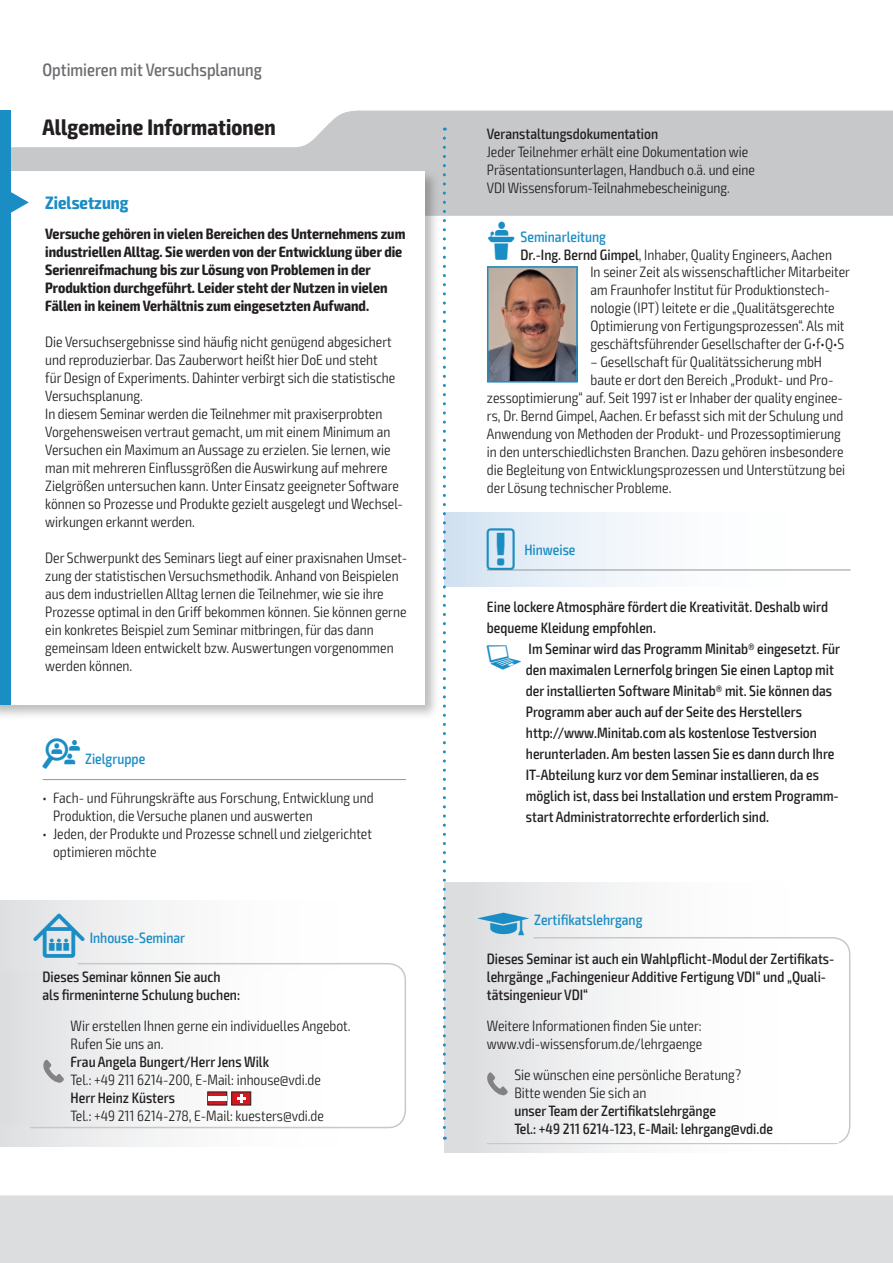
<style>
.page{position:relative;width:893px;height:1263px;background:#fff}
.page>*{position:absolute;margin:0;border:0;box-sizing:border-box;transform-origin:0 0}
.t1{font:700 condensed 22.5px "Exo 2";letter-spacing:.005em;color:#231f20}
.t2{font:500 condensed 18px "Exo 2";color:#6c6d70}
.t3{font:700 condensed 18px "Exo 2";color:#1a8dc4}
.t4{font:300 condensed 15px/18px "Exo 2";color:#231f20}
.t5{font:500 condensed 15px/21px "Exo 2";color:#231f20}
.t6{font:700 condensed 15px/18px "Exo 2";color:#231f20}
.t7{font:500 condensed 15px "Exo 2";color:#1a8dc4}
.t8{font:15px "VDI Iconset S4 A Regular";color:#1a8dc4}
.s1{font-family:"VDI Iconset S4 A Regular";font-weight:400;font-stretch:normal}
.s2{font-family:"VDI Iconset S4 A Regular";font-weight:400;font-stretch:normal;font-size:15.45px}
.s3{font-weight:500}
.s4{font-family:"VDI Iconset S4 A Regular";font-weight:400;font-stretch:normal;font-size:19.5px}
</style>
<div class="page">
<div style="left:0;top:1195px;width:893px;height:68px;background:#dcdddf"></div>
<svg style="left:11px;top:111px;width:881px;height:105px;fill:#c7c8ca"></svg>
<hr style="left:892px;top:111px;width:1px;height:105px;background:#1a8dc4">
<div style="left:0;top:111px;width:11px;height:63px;background:#1a8dc4"></div>
<hr style="left:43px;top:779px;width:363px;height:1px;background:#939598">
<div style="left:0;top:168px;width:440px;height:553px;background:#231f20;opacity:.3"></div>
<div style="left:0;top:171px;width:424px;height:534px;background:#fff"></div>
<div style="left:0;top:171px;width:11px;height:534px;background:#1a8dc4"></div>
<svg style="left:11px;top:192px;width:18px;height:21px"></svg>
<img style="left:490px;top:269px;width:85px;height:111px">
<div style="left:487px;top:266px;width:91px;height:117px;border:2px solid #1a8dc4"></div>
<div style="left:444px;top:512px;width:406px;height:74px;background:linear-gradient(to right,#d9e7f3,#fff)"></div>
<hr style="left:487px;top:570px;width:363px;height:1px;background:#939598">
<div style="left:444px;top:882px;width:406px;height:270px;background:linear-gradient(to right,#dfe0e2,#fff)"></div>
<svg style="left:486px;top:936px;width:365px;height:209px"></svg>
<div style="left:444px;top:942px;width:394px;height:201px;background:linear-gradient(to right,#dfe0e2,#fff)"></div>
<svg style="left:487px;top:1072px;width:21px;height:24px"></svg>
<div style="left:0;top:900px;width:406px;height:247px;background:linear-gradient(to right,#e4e5e7,#fff)"></div>
<svg style="left:29px;top:962px;width:377px;height:167px"></svg>
<div style="left:0;top:972px;width:383px;height:152px;background:linear-gradient(to right,#e2e3e5,#fff)"></div>
<svg style="left:207px;top:1091px;width:44px;height:14px"></svg>
<hr style="left:208px;top:1096px;width:19px;height:4px;background:#fff">
<svg style="left:43px;top:1060px;width:21px;height:23px"></svg>
<svg style="left:443px;top:138px;width:3px;height:1002px"></svg>
<p class="t2" style="left:43px;top:59px;width:221px">Optimieren mit Versuchsplanung</p>
<h1 class="t1" style="left:43px;top:113px;width:235px">Allgemeine Informationen</h1>
<p class="t5" style="left:487px;top:124px;width:173px">Veranstaltungsdokumentation</p>
<p class="t4" style="left:487px;top:143px;width:270px">Jeder Teilnehmer erhält eine Dokumentation wie<br>Präsentationsunterlagen, Handbuch o.ä. und eine<br>VDI Wissensforum-Teilnahmebescheinigung.</p>
<p class="t3" style="left:45px;top:192px;width:85px">Zielsetzung</p>
<p class="t6" style="left:45px;top:225px;width:362px">Versuche gehören in vielen Bereichen des Unternehmens zum industriellen Alltag. Sie werden von der Entwicklung über die Serienreifmachung bis zur Lösung von Problemen in der Produktion durchgeführt. Leider steht der Nutzen in vielen Fällen in keinem Verhältnis zum eingesetzten Aufwand.</p>
<p class="t4" style="left:45px;top:333px;width:359px">Die Versuchsergebnisse sind häufig nicht genügend abgesichert und reproduzierbar. Das Zauberwort heißt hier DoE und steht<br>für Design of Experiments. Dahinter verbirgt sich die statistische Versuchsplanung.<br>In diesem Seminar werden die Teilnehmer mit praxiserprobten Vorgehensweisen vertraut gemacht, um mit einem Minimum an Versuchen ein Maximum an Aussage zu erzielen. Sie lernen, wie man mit mehreren Einflussgrößen die Auswirkung auf mehrere Zielgrößen untersuchen kann. Unter Einsatz geeigneter Software können so Prozesse und Produkte gezielt ausgelegt und Wechsel&shy;wirkungen erkannt werden.</p>
<p class="t4" style="left:45px;top:549px;width:364px">Der Schwerpunkt des Seminars liegt auf einer praxisnahen Umset&shy;zung der statistischen Versuchsmethodik. Anhand von Beispielen aus dem industriellen Alltag lernen die Teilnehmer, wie sie ihre Prozesse optimal in den Griff bekommen können. Sie können gerne ein konkretes Beispiel zum Seminar mitbringen, für das dann gemeinsam Ideen entwickelt bzw. Auswertungen vorgenommen werden können.</p>
<p class="t7" style="left:43px;top:750px;width:104px"><span class="s1">Z</span> Zielgruppe</p>
<p class="t4" style="left:53px;top:789px;width:322px;text-indent:-11px">• Fach- und Führungskräfte aus Forschung, Entwicklung und<br>Produktion, die Versuche planen und auswerten</p>
<p class="t4" style="left:53px;top:825px;width:320px;text-indent:-11px">• Jeden, der Produkte und Prozesse schnell und zielgerichtet optimieren möchte</p>
<p class="t7" style="left:33px;top:929px;width:153px"><span class="s2">I</span> Inhouse-Seminar</p>
<p class="t5" style="left:43px;top:968px;width:199px;line-height:18px">Dieses Seminar können Sie auch als firmeninterne Schulung buchen:</p>
<p class="t4" style="left:71px;top:1017px;width:282px">Wir erstellen Ihnen gerne ein individuelles Angebot.<br>Rufen Sie uns an.</p>
<p class="t5" style="left:71px;top:1052px;width:200px">Frau Angela Bungert/Herr Jens Wilk</p>
<p class="t4" style="left:71px;top:1071px;width:252px">Tel.: +49 211 6214-200, E-Mail: inhouse@vdi.de</p>
<p class="t5" style="left:71px;top:1088px;width:106px">Herr Heinz Küsters</p>
<p class="t4" style="left:71px;top:1107px;width:255px">Tel.: +49 211 6214-278, E-Mail: kuesters@vdi.de</p>
<p class="t7" style="left:488px;top:227px;width:120px"><span class="s1">L</span> Seminarleitung</p>
<p class="t4" style="left:520px;top:246px;width:313px"><span class="s3">Dr.-Ing. Bernd Gimpel</span>, Inhaber, Quality Engineers, Aachen</p>
<p class="t4" style="left:590px;top:263px;width:261px">In seiner Zeit als wissenschaftlicher Mitarbeiter</p>
<p class="t4" style="left:590px;top:281px;width:241px">am Fraunhofer Institut für Produktionstech-</p>
<p class="t4" style="left:590px;top:299px;width:246px">nologie (IPT) leitete er die „Qualitätsgerechte</p>
<p class="t4" style="left:590px;top:317px;width:255px">Optimierung von Fertigungsprozessen“. Als mit</p>
<p class="t4" style="left:590px;top:335px;width:255px">geschäftsführender Gesellschafter der G•f•Q•S</p>
<p class="t4" style="left:590px;top:353px;width:233px">– Gesellschaft für Qualitätssicherung mbH</p>
<p class="t4" style="left:590px;top:371px;width:244px">baute er dort den Bereich „Produkt- und Pro-</p>
<p class="t4" style="left:487px;top:389px;width:358px">zessoptimierung“ auf. Seit 1997 ist er Inhaber der quality enginee-</p>
<p class="t4" style="left:487px;top:407px;width:358px">rs, Dr. Bernd Gimpel, Aachen. Er befasst sich mit der Schulung und</p>
<p class="t4" style="left:487px;top:425px;width:355px">Anwendung von Methoden der Produkt- und Prozessoptimierung</p>
<p class="t4" style="left:487px;top:443px;width:358px">in den unterschiedlichsten Branchen. Dazu gehören insbesondere</p>
<p class="t4" style="left:487px;top:461px;width:360px">die Begleitung von Entwicklungsprozessen und Unterstützung bei</p>
<p class="t4" style="left:487px;top:479px;width:186px">der Lösung technischer Probleme.</p>
<p class="t7" style="left:487px;top:540px;width:90px"><span class="s4">!</span> Hinweise</p>
<p class="t5" style="left:487px;top:597px;width:343px">Eine lockere Atmosphäre fördert die Kreativität. Deshalb wird bequeme Kleidung empfohlen.</p>
<p class="t8" style="left:487px;top:652px;width:36px">l</p>
<p class="t5" style="left:526px;top:639px;width:316px">Im Seminar wird das Programm Minitab® eingesetzt. Für den maximalen Lernerfolg bringen Sie einen Laptop mit der installierten Software Minitab® mit. Sie können das Programm aber auch auf der Seite des Herstellers http://www.Minitab.com als kostenlose Testversion herunterladen. Am besten lassen Sie es dann durch Ihre IT-Abteilung kurz vor dem Seminar installieren, da es möglich ist, dass bei Installation und erstem Programm&shy;start Administratorrechte erforderlich sind.</p>
<p class="t7" style="left:478px;top:911px;width:166px"><span class="s1">z</span> Zertifikatslehrgang</p>
<p class="t5" style="left:487px;top:950px;width:349px;line-height:18px">Dieses Seminar ist auch ein Wahlpflicht-Modul der Zertifikats&shy;lehrgänge „Fachingenieur Additive Fertigung VDI“ und „Quali&shy;tätsingenieur VDI“</p>
<p class="t4" style="left:487px;top:1017px;width:217px">Weitere Informationen finden Sie unter: www.vdi-wissensforum.de/lehrgaenge</p>
<p class="t4" style="left:514px;top:1066px;width:228px">Sie wünschen eine persönliche Beratung?<br>Bitte wenden Sie sich an</p>
<p class="t5" style="left:514px;top:1102px;width:260px;line-height:18px">unser Team der Zertifikatslehrgänge<br>Tel.: +49 211 6214-123, E-Mail: lehrgang@vdi.de</p>
</div>
